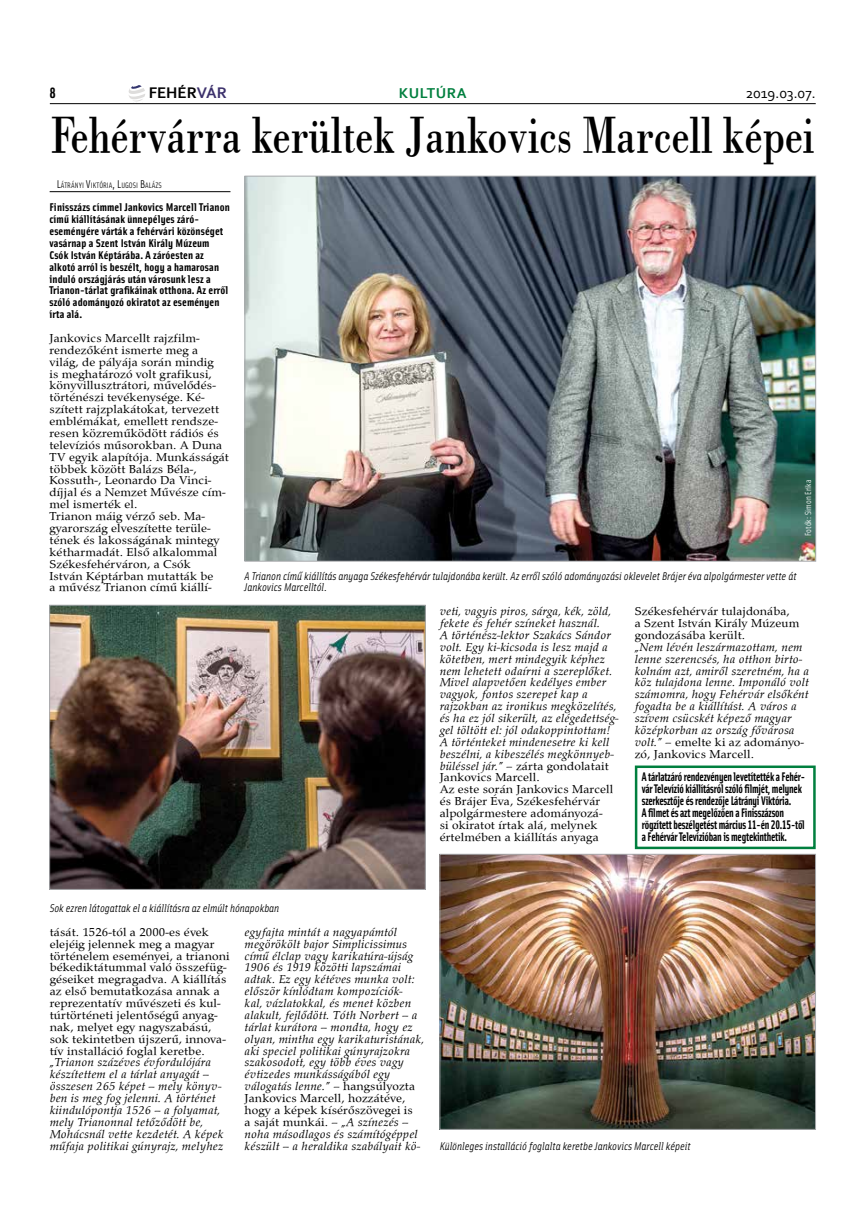
<style>
.page{position:relative;width:851px;height:1205px;background:#fff}
.page>*{position:absolute;margin:0;border:0;box-sizing:border-box;transform-origin:0 0}
.t1{font:52.5px "Bodoni PFL";color:#000;scale:.77 1}
.t2{font:700 16.12px "Corbel";color:#000}
.t3{font:15px "Corbel";color:#000}
.t4{font:700 15px "Corbel";letter-spacing:.04em;color:#007f3e}
.t5{font:700 15px "Solex";color:#000}
.t6{font:700 12.5px/11.9px "Solex";letter-spacing:-.02em;color:#000;scale:.87 1}
.t7{font:italic 11.88px/11.9px "Palladius";letter-spacing:.01em;color:#000;scale:1.06 1}
.t8{font:11.88px/11.9px "Palladius";letter-spacing:.01em;color:#000;scale:1.06 1}
.t9{font:700 11.25px/11.9px "Solex";letter-spacing:.01em;color:#000;scale:1.06 1}
.t10{font:italic 11.25px/11.9px "Solex";color:#000}
.t11{font:8.75px "Solex";color:#fff}
.t12{font:7.88px "Solex";color:#000}
.s1{color:#3c316c}
.s2{font-size:11.25px}
.s3{font-style:normal}
</style>
<div class="page">
<hr style="left:50px;top:103px;width:765px;height:1px;background:#000">
<svg style="left:128px;top:85px;width:17px;height:16px"></svg>
<div style="left:634px;top:765px;width:181px;height:84px;border:2px solid #007f3e"></div>
<hr style="left:50px;top:191px;width:180px;height:1px;background:#000">
<img style="left:246px;top:178px;width:567px;height:381px">
<img style="left:51px;top:607px;width:372px;height:280px">
<div style="left:49px;top:605px;width:376px;height:284px;border:1px solid #a7a9ac"></div>
<img style="left:441px;top:856px;width:372px;height:271px">
<div style="left:439px;top:854px;width:376px;height:275px;border:1px solid #a7a9ac"></div>
<h2 class="t2" style="left:149px;top:82px;width:78px">FEHÉR<span class="s1">VÁR</span></h2>
<p class="t5" style="left:50px;top:83px;width:8px">8</p>
<p class="t4" style="left:398px;top:83px;width:70px">KULTÚRA</p>
<p class="t3" style="left:745px;top:84px;width:71px">2019.03.07.</p>
<h1 class="t1" style="left:51px;top:98px;width:992px">Fehérvárra kerültek Jankovics Marcell képei</h1>
<p class="t12" style="left:57px;top:180px;width:106px"><span class="s2">L</span>ÁTRÁNYI <span class="s2">V</span>IKTÓRIA<span class="s2">, L</span>UGOSI <span class="s2">B</span>ALÁZS</p>
<p class="t9" style="left:49px;top:201px;width:171px">Finisszázs címmel Jankovics Marcell Trianon című kiállításának ünnepélyes záró&shy;eseményére várták a fehérvári közönséget vasárnap a Szent István Király Múzeum Csók István Képtárába. A záróesten az alkotó arról is beszélt, hogy a hamarosan induló országjárás után városunk lesz a Trianon-tárlat grafikáinak otthona. Az erről szóló adományozó okiratot az eseményen írta alá.</p>
<p class="t8" style="left:49px;top:332px;width:171px">Jankovics Marcellt rajzfilm&shy;rendezőként ismerte meg a világ, de pályája során mindig<br>is meghatározó volt grafikusi, könyvillusztrátori, művelődés&shy;történészi tevékenysége. Ké&shy;szített rajzplakátokat, tervezett emblémákat, emellett rendsze&shy;resen közreműködött rádiós és televíziós műsorokban. A Duna<br>TV egyik alapítója. Munkásságát többek között Balázs Béla-,<br>Kossuth-, Leonardo Da Vinci&shy;díjjal és a Nemzet Művésze cím&shy;mel ismerték el.<br>Trianon máig vérző seb. Ma&shy;gyarország elveszítette terüle&shy;tének és lakosságának mintegy kétharmadát. Első alkalommal<br>Székesfehérváron, a Csók<br>István Képtárban mutatták be<br>a művész Trianon című kiállí-</p>
<p class="t11" style="left:802px;top:536px;width:58px;rotate:-90deg">Fotók: Simon Erika</p>
<p class="t10" style="left:244px;top:569px;width:553px">A Trianon című kiállítás anyaga Székesfehérvár tulajdonába került. Az erről szóló adományozási oklevelet Brájer éva alpolgármester vette át<br>Jankovics Marcelltól.</p>
<p class="t7" style="left:439px;top:605px;width:170px">veti, vagyis piros, sárga, kék, zöld, fekete és fehér színeket használ.<br>A történész-lektor Szakács Sándor volt. Egy ki-kicsoda is lesz majd a kötetben, mert mindegyik képhez nem lehetett odaírni a szereplőket.<br>Mivel alapvetően kedélyes ember vagyok, fontos szerepet kap a rajzokban az ironikus megközelítés, és ha ez jól sikerült, az elégedettség&shy;gel töltött el: jól odakoppintottam!<br>A történteket mindenesetre ki kell beszélni, a kibeszélés megkönnyeb&shy;büléssel jár.” <span class="s3">– zárta gondolatait Jankovics Marcell.<br>Az este során Jankovics Marcell és Brájer Éva, Székesfehérvár alpolgármestere adományozá-<br>si okiratot írtak alá, melynek értelmében a kiállítás anyaga</span></p>
<p class="t8" style="left:634px;top:605px;width:157px">Székesfehérvár tulajdonába,<br>a Szent István Király Múzeum gondozásába került.</p>
<p class="t7" style="left:634px;top:641px;width:166px">„Nem lévén leszármazottam, nem lenne szerencsés, ha otthon birto&shy;kolnám azt, amiről szeretném, ha a köz tulajdona lenne. Imponáló volt számomra, hogy Fehérvár elsőként fogadta be a kiállítást. A város a szívem csücskét képező magyar középkorban az ország fővárosa volt.” <span class="s3">– emelte ki az adományo&shy;zó, Jankovics Marcell.</span></p>
<p class="t6" style="left:641px;top:770px;width:189px">A tárlatzáró rendezvényen levetítették a Fehér&shy;vár Televízió kiállításról szóló filmjét, melynek szerkesztője és rendezője Látrányi Viktória.<br>A filmet és azt megelőzően a Finisszázson rögzített beszélgetést március 11-én 20.15-től a Fehérvár Televízióban is megtekinthetik.</p>
<p class="t10" style="left:50px;top:902px;width:231px">Sok ezren látogattak el a kiállításra az elmúlt hónapokban</p>
<p class="t8" style="left:50px;top:926px;width:171px">tását. 1526-tól a 2000-es évek elejéig jelennek meg a magyar történelem eseményei, a trianoni békediktátummal való összefüg&shy;géseiket megragadva. A kiállítás az első bemutatkozása annak a reprezentatív művészeti és kul&shy;túrtörténeti jelentőségű anyag&shy;nak, melyet egy nagyszabású, sok tekintetben újszerű, innova&shy;tív installáció foglal keretbe.</p>
<p class="t7" style="left:50px;top:1056px;width:165px">„Trianon százéves évfordulójára készítettem el a tárlat anyagát – összesen 265 képet – mely könyv&shy;ben is meg fog jelenni. A történet kiindulópontja 1526 – a folyamat, mely Trianonnal tetőződött be, Mohácsnál vette kezdetét. A képek műfaja politikai gúnyrajz, melyhez</p>
<p class="t7" style="left:244px;top:926px;width:171px">egyfajta mintát a nagyapámtól megörökölt bajor Simplicissimus című élclap vagy karikatúra-újság 1906 és 1919 közötti lapszámai adtak. Ez egy kétéves munka volt: először kínlódtam kompozíciók-<br>kal, vázlatokkal, és menet közben alakult, fejlődött. Tóth Norbert – a tárlat kurátora – mondta, hogy ez olyan, mintha egy karikaturistának, aki speciel politikai gúnyrajzokra szakosodott, egy több éves vagy évtizedes munkásságából egy válogatás lenne.” <span class="s3">– hangsúlyozta Jankovics Marcell, hozzátéve, hogy a képek kísérőszövegei is<br>a saját munkái. –</span> „A színezés – noha másodlagos és számítógéppel készült – a heraldika szabályait kö-</p>
<p class="t10" style="left:439px;top:1139px;width:252px">Különleges installáció foglalta keretbe Jankovics Marcell képeit</p>
</div>
